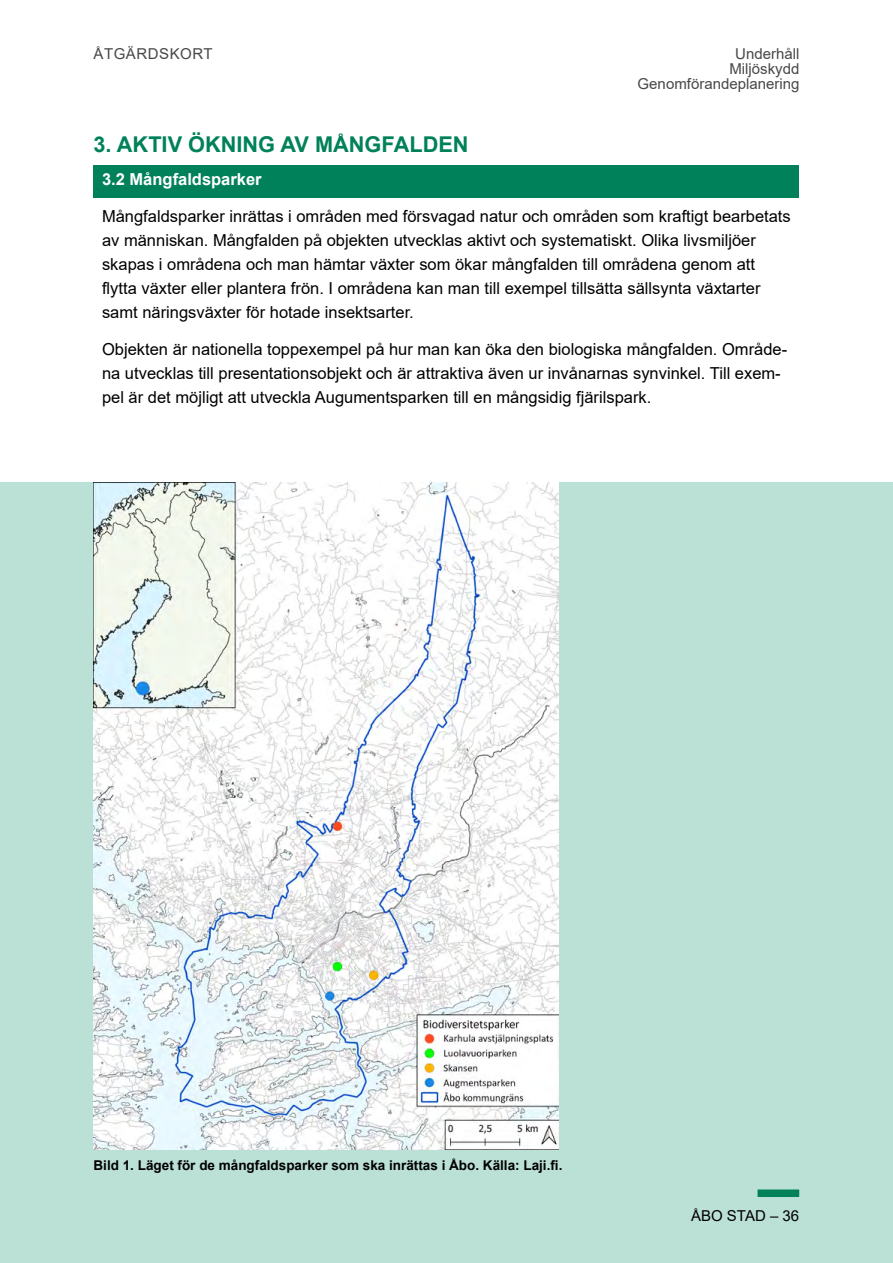
<style>
.page{position:relative;width:893px;height:1263px;background:#fff}
.page>*{position:absolute;margin:0;border:0;box-sizing:border-box;transform-origin:0 0}
.Kortti_otsikko_1__h3{font:700 21.75px "Arial";color:#00815a}
.Kortti_leipis{font:16.5px/24px "Arial";color:#000}
.Kortti_otsikko_2__h4{font:700 16.5px "Arial";color:#fff}
.t1{font:15px/15px "Arial";color:#474847;text-align:right}
.t2{font:15px "Arial";letter-spacing:.035em;color:#474847}
.t3{font:15px "Arial";color:#000}
.Laatikkoteksti{font:700 13.5px "Arial";color:#000}
</style>
<div class="page">
<div style="left:0;top:483px;width:893px;height:780px;background:#bbe0d5"></div>
<div style="left:757px;top:1189px;width:42px;height:8px;background:#00815a"></div>
<div style="left:94px;top:165px;width:705px;height:32px;background:#00815a"></div>
<img style="left:94px;top:483px;width:465px;height:666px">
<p class="t2" style="left:94px;top:44px;width:121px">ÅTGÄRDSKORT</p>
<p class="t1" style="left:638px;top:46px;width:163px">Underhåll<br>Miljöskydd<br>Genomförandeplanering</p>
<h3 class="Kortti_otsikko_1__h3" style="left:94px;top:129px;width:377px">3. AKTIV ÖKNING AV MÅNGFALDEN</h3>
<h4 class="Kortti_otsikko_2__h4" style="left:102px;top:168px;width:161px">3.2 Mångfaldsparker</h4>
<p class="Kortti_leipis" style="left:102px;top:204px;width:690px">Mångfaldsparker inrättas i områden med försvagad natur och områden som kraftigt bearbetats av människan. Mångfalden på objekten utvecklas aktivt och systematiskt. Olika livsmiljöer skapas i områdena och man hämtar växter som ökar mångfalden till områdena genom att flytta växter eller plantera frön. I områdena kan man till exempel tillsätta sällsynta växtarter samt näringsväxter för hotade insektsarter.</p>
<p class="Kortti_leipis" style="left:102px;top:337px;width:687px">Objekten är nationella toppexempel på hur man kan öka den biologiska mångfalden. Område&shy;na utvecklas till presentationsobjekt och är attraktiva även ur invånarnas synvinkel. Till exem&shy;pel är det möjligt att utveckla Augumentsparken till en mångsidig fjärilspark.</p>
<p class="Laatikkoteksti" style="left:94px;top:1156px;width:470px">Bild 1. Läget för de mångfaldsparker som ska inrättas i Åbo. Källa: Laji.fi.</p>
<p class="t3" style="left:691px;top:1206px;width:110px">ÅBO STAD – 36</p>
</div>
